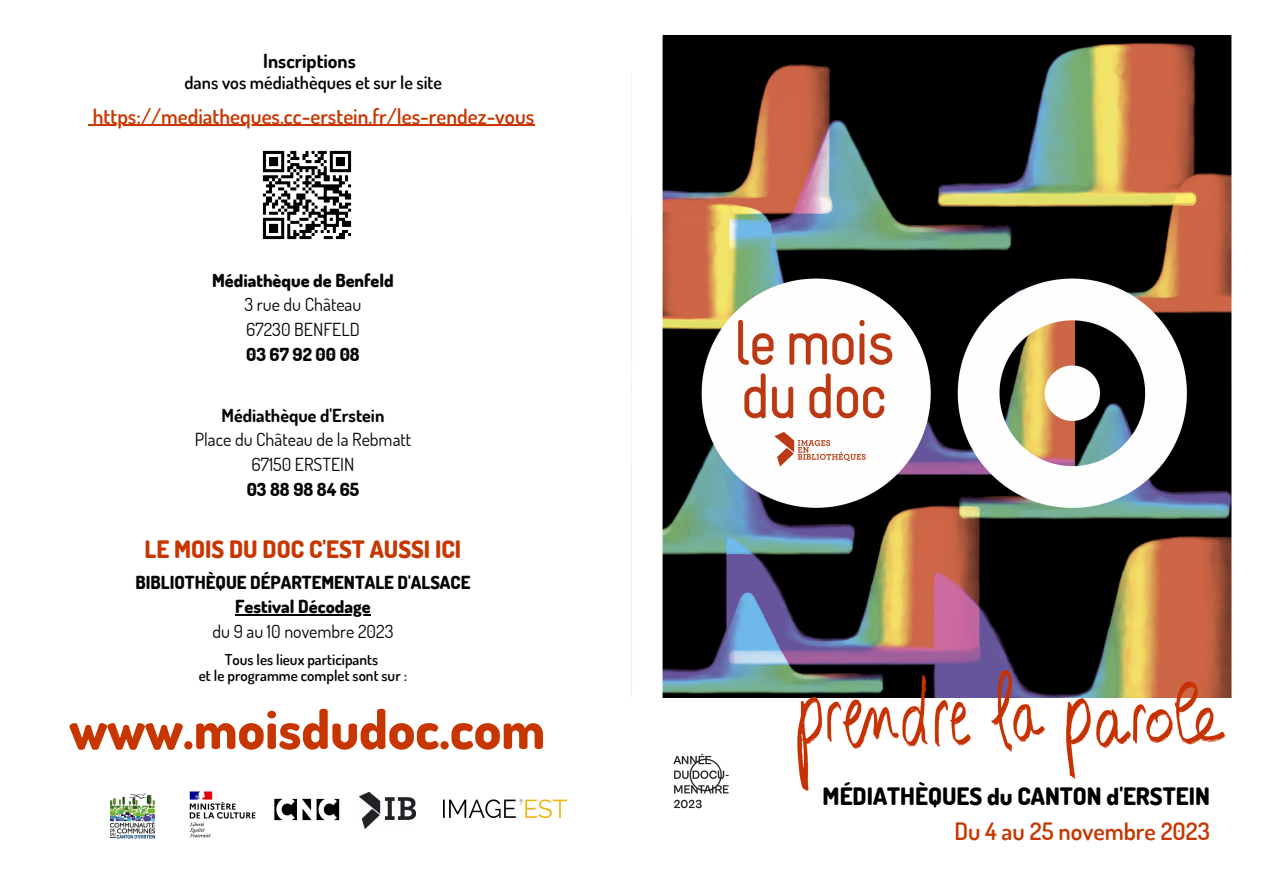
<style>
.page{position:relative;width:1263px;height:894px;background:#fff}
.page>*{position:absolute;margin:0;border:0;box-sizing:border-box;transform-origin:0 0}
.t1{font:800 54px "Dosis";color:#c83600}
.t2{font:800 24px "Dosis";color:#000}
.t3{font:800 24px "Dosis";color:#c83600}
.t4{font:600 24px "Dosis";color:#c83600}
.t5{font:600 21px "Dosis";color:#c83600}
.t6{font:700 19.5px "Dosis";color:#050405}
.t7{font:800 18px "Dosis";color:#050405}
.t8{font:18px "Dosis";color:#050405}
.t9{font:600 18px "Dosis";color:#050405}
.t10{font:700 18px "Dosis";color:#050405}
.t11{font:600 15px "Dosis";color:#050405}
</style>
<div class="page">
<img style="left:360px;top:792px;width:56px;height:36px">
<img style="left:631px;top:35px;width:601px;height:662px">
<img style="left:274px;top:798px;width:66px;height:22px">
<img style="left:189px;top:791px;width:67px;height:47px">
<img style="left:768px;top:655px;width:464px;height:136px">
<img style="left:673px;top:753px;width:56px;height:56px">
<img style="left:109px;top:793px;width:47px;height:46px">
<img style="left:262px;top:150px;width:90px;height:90px">
<img style="left:444px;top:799px;width:122px;height:18px">
<hr style="left:93px;top:125px;width:441px;height:1px;background:#c83600">
<hr style="left:235px;top:614px;width:136px;height:1px;background:#050405">
<p class="t6" style="left:263px;top:48px;width:94px">Inscriptions</p>
<p class="t9" style="left:185px;top:71px;width:259px">dans vos médiathèques et sur le site</p>
<p class="t5" style="left:93px;top:102px;width:443px">https://mediatheques.cc-erstein.fr/les-rendez-vous</p>
<p class="t7" style="left:212px;top:268px;width:183px">Médiathèque de Benfeld</p>
<p class="t8" style="left:244px;top:293px;width:118px">3 rue du Château</p>
<p class="t8" style="left:246px;top:317px;width:115px">67230 BENFELD</p>
<p class="t7" style="left:246px;top:342px;width:115px">03 67 92 00 08</p>
<p class="t10" style="left:221px;top:403px;width:165px">Médiathèque d'Erstein</p>
<p class="t8" style="left:195px;top:428px;width:218px">Place du Château de la Rebmatt</p>
<p class="t8" style="left:251px;top:452px;width:105px">67150 ERSTEIN</p>
<p class="t7" style="left:247px;top:477px;width:114px">03 88 98 84 65</p>
<p class="t3" style="left:145px;top:533px;width:318px">LE MOIS DU DOC C'EST AUSSI ICI</p>
<p class="t7" style="left:136px;top:570px;width:336px">BIBLIOTHÈQUE DÉPARTEMENTALE D'ALSACE</p>
<p class="t7" style="left:235px;top:594px;width:137px">Festival Décodage</p>
<p class="t8" style="left:212px;top:619px;width:182px">du 9 au 10 novembre 2023</p>
<p class="t11" style="left:225px;top:649px;width:155px">Tous les lieux participants</p>
<p class="t11" style="left:199px;top:666px;width:210px">et le programme complet sont sur :</p>
<p class="t1" style="left:69px;top:693px;width:477px">www.moisdudoc.com</p>
<p class="t2" style="left:823px;top:780px;width:389px">MÉDIATHÈQUES du CANTON d'ERSTEIN</p>
<p class="t4" style="left:954px;top:814px;width:257px">Du 4 au 25 novembre 2023</p>
</div>
